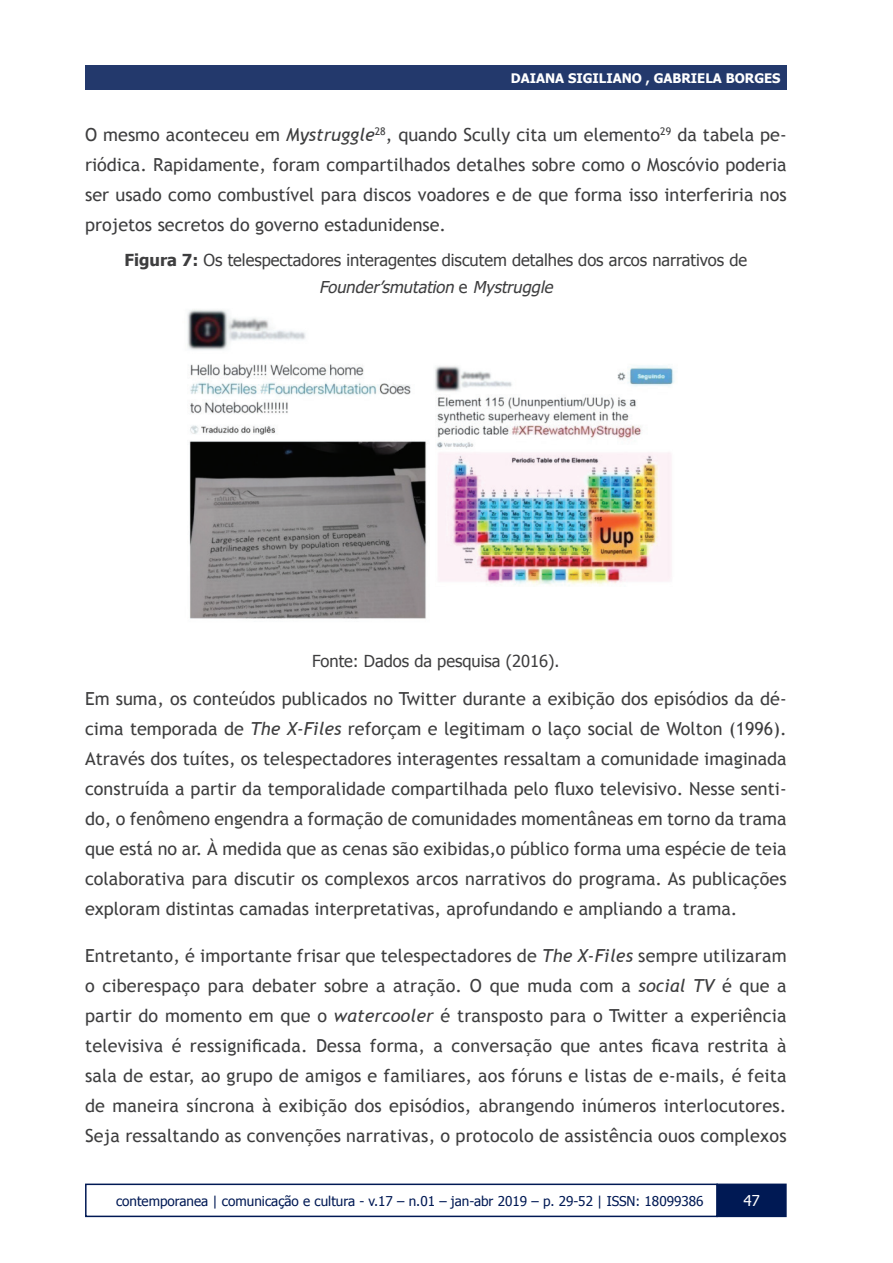
<style>
.page{position:relative;width:893px;height:1263px;background:#fff}
.page>*{position:absolute;margin:0;border:0;box-sizing:border-box;transform-origin:0 0}
.t1{font:18px/30px "Trebuchet MS";color:#3e3e3f;text-align:justify}
.t2{font:16.5px "Tahoma";color:#3e3e3f}
.t3{font:italic 16.5px "Tahoma Faux";color:#3e3e3f}
.t4{font:15px "Tahoma";color:#fff}
.t5{font:13.5px "Tahoma";color:#001954}
.t6{font:700 13.05px "Tahoma";color:#fff}
.s1{font-style:italic}
.s2{font-weight:700}
.s3{font-family:"Tahoma";font-style:normal}
</style>
<div class="page">
<div style="left:717px;top:1184px;width:69px;height:32px;background:#001954"></div>
<div style="left:716px;top:1183px;width:71px;height:34px;border:2px solid #001954"></div>
<div style="left:85px;top:1183px;width:633px;height:34px;border:2px solid #001954"></div>
<div style="left:85px;top:66px;width:702px;height:24px;background:#23396c"></div>
<img style="left:187px;top:309px;width:488px;height:310px">
<p class="t6" style="left:511px;top:69px;width:271px">DAIANA SIGILIANO , GABRIELA BORGES</p>
<p class="t6" style="left:621px;top:69px;width:160px">JORGE CARDOSO FILHO</p>
<p class="t1" style="left:85px;top:120px;width:703px">O mesmo aconteceu em <span class="s1">Mystruggle</span><sup>28</sup>, quando Scully cita um elemento<sup>29</sup> da tabela pe&shy;riódica. Rapidamente, foram compartilhados detalhes sobre como o Moscóvio poderia ser usado como combustível para discos voadores e de que forma isso interferiria nos projetos secretos do governo estadunidense.</p>
<p class="t2" style="left:124px;top:249px;width:624px"><span class="s2">Figura 7:</span> Os telespectadores interagentes discutem detalhes dos arcos narrativos de</p>
<p class="t3" style="left:319px;top:276px;width:235px">Founder’smutation <span class="s3">e</span> Mystruggle</p>
<p class="t2" style="left:312px;top:650px;width:249px">Fonte: Dados da pesquisa (2016).</p>
<p class="t1" style="left:85px;top:684px;width:703px">Em suma, os conteúdos publicados no Twitter durante a exibição dos episódios da dé&shy;cima temporada de <span class="s1">The X-Files</span> reforçam e legitimam o laço social de Wolton (1996).<br>Através dos tuítes, os telespectadores interagentes ressaltam a comunidade imaginada construída a partir da temporalidade compartilhada pelo fluxo televisivo. Nesse senti&shy;do, o fenômeno engendra a formação de comunidades momentâneas em torno da trama que está no ar. À medida que as cenas são exibidas,o público forma uma espécie de teia colaborativa para discutir os complexos arcos narrativos do programa. As publicações exploram distintas camadas interpretativas, aprofundando e ampliando a trama.</p>
<p class="t1" style="left:85px;top:941px;width:703px">Entretanto, é importante frisar que telespectadores de <span class="s1">The X-Files</span> sempre utilizaram o ciberespaço para debater sobre a atração. O que muda com a <span class="s1">social TV</span> é que a partir do momento em que o <span class="s1">watercooler</span> é transposto para o Twitter a experiência televisiva é ressignificada. Dessa forma, a conversação que antes ficava restrita à sala de estar, ao grupo de amigos e familiares, aos fóruns e listas de e-mails, é feita de maneira síncrona à exibição dos episódios, abrangendo inúmeros interlocutores.<br>Seja ressaltando as convenções narrativas, o protocolo de assistência ouos complexos</p>
<p class="t5" style="left:116px;top:1191px;width:589px">contemporanea | comunicação e cultura - v.17 – n.01 – jan-abr 2019 – p. 29-52 | ISSN: 18099386</p>
<p class="t4" style="left:743px;top:1190px;width:18px">47</p>
</div>
